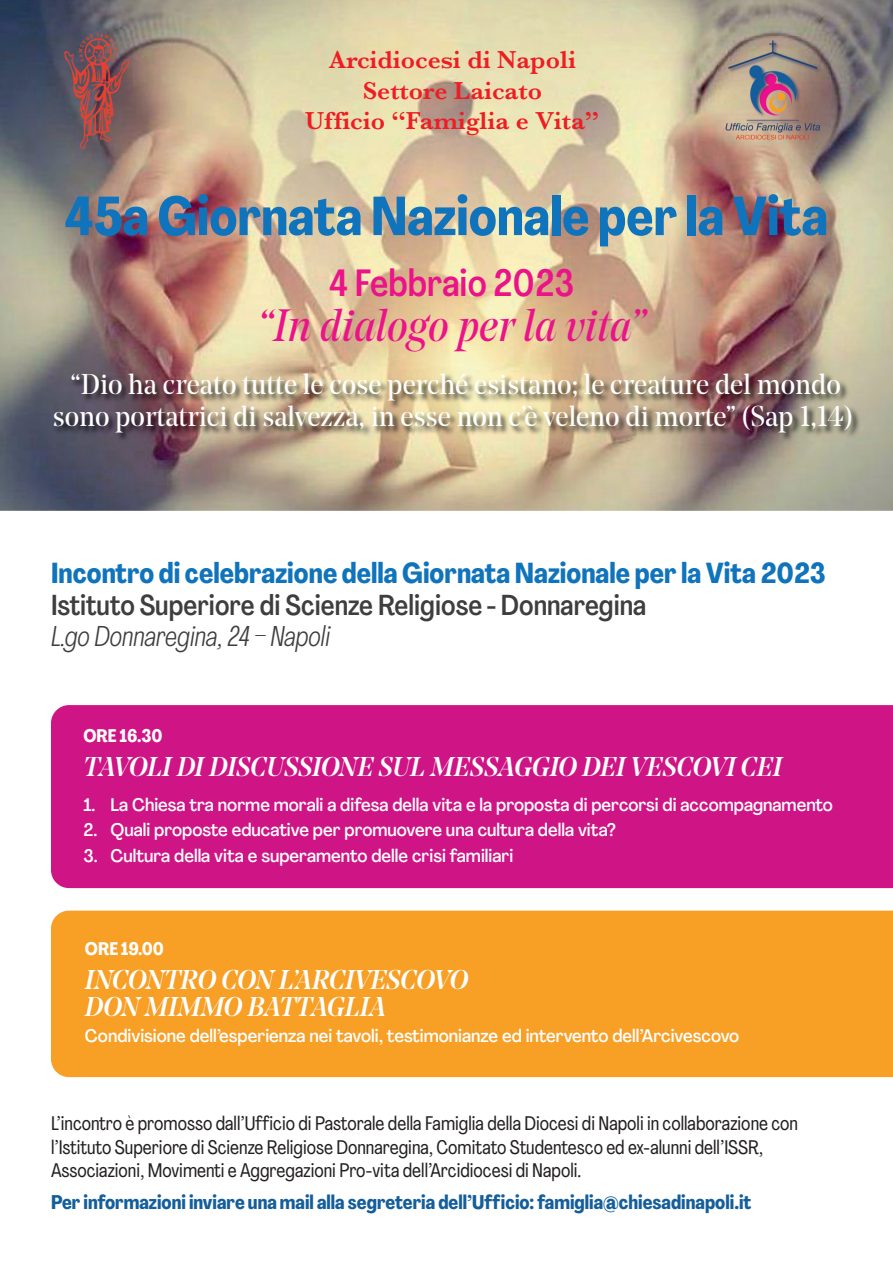
<style>
.page{position:relative;width:893px;height:1263px;background:#fff}
.page>*{position:absolute;margin:0;border:0;box-sizing:border-box;transform-origin:0 0}
.t1{font:700 54px "Agrandir Tight";color:#1074bc}
.t2{font:italic 45px "Noe Display";color:#eb128a}
.t3{font:500 37.5px "Agrandir Tight";color:#eb128a}
.t4{font:28.5px/31.5px "Noe Display";color:#fff;text-align:center}
.t5{font:700 28.5px "Agrandir Tight";color:#1074bc}
.t6{font:500 28.5px "Agrandir Tight";color:#3e3e3f}
.t7{font:italic 300 28.5px "Agrandir Tight";color:#3e3e3f}
.t8{font:italic 500 27px/27px "Noe Display";color:#fff}
.t9{font:600 25.5px/30.6px "Baskerville";color:#ee1d23;text-align:center}
.t10{font:19.5px/23.4px "Agrandir Tight";color:#231f20}
.t11{font:700 19.5px "Agrandir Tight";color:#135e9b}
.t12{font:500 condensed 18px "Agrandir";color:#fff}
.t13{font:700 18px "Agrandir Tight";color:#fff}
</style>
<div class="page">
<img style="left:0;top:0;width:893px;height:511px">
<img style="left:715px;top:36px;width:116px;height:108px">
<img style="left:61px;top:29px;width:72px;height:123px">
<img style="left:48px;top:368px;width:818px;height:76px">
<div style="left:51px;top:705px;width:842px;height:183px;background:#cf1486"></div>
<div style="left:51px;top:911px;width:842px;height:166px;background:#f89f26"></div>
<h3 class="t9" style="left:305px;top:44px;width:296px">Arcidiocesi di Napoli<br>Settore Laicato<br>Ufficio “Famiglia e Vita”</h3>
<h1 class="t1" style="left:65px;top:183px;width:765px">45a Giornata Nazionale per la Vita</h1>
<h3 class="t3" style="left:329px;top:259px;width:246px">4 Febbraio 2023</h3>
<h2 class="t2" style="left:258px;top:297px;width:390px">“In dialogo per la vita”</h2>
<h3 class="t4" style="left:53px;top:368px;width:801px">“Dio ha creato tutte le cose perché esistano; le creature del mondo sono portatrici di salvezza, in esse non c’è veleno di morte” (Sap 1,14)</h3>
<h3 class="t5" style="left:51px;top:556px;width:776px">Incontro di celebrazione della Giornata Nazionale per la Vita 2023</h3>
<h3 class="t6" style="left:51px;top:587px;width:597px">Istituto Superiore di Scienze Religiose - Donnaregina</h3>
<h3 class="t7" style="left:51px;top:619px;width:281px">L.go Donnaregina, 24 – Napoli</h3>
<p class="t13" style="left:83px;top:724px;width:81px">ORE 16.30</p>
<h3 class="t8" style="left:83px;top:753px;width:700px">TAVOLI DI DISCUSSIONE SUL MESSAGGIO DEI VESCOVI CEI</h3>
<p class="t12" style="left:83px;top:793px;width:751px">1. La Chiesa tra norme morali a difesa della vita e la proposta di percorsi di accompagnamento</p>
<p class="t12" style="left:83px;top:818px;width:534px">2. Quali proposte educative per promuovere una cultura della vita?</p>
<p class="t12" style="left:83px;top:844px;width:431px">3. Cultura della vita e superamento delle crisi familiari</p>
<p class="t13" style="left:85px;top:937px;width:80px">ORE 19.00</p>
<h3 class="t8" style="left:85px;top:966px;width:385px">INCONTRO CON L’ARCIVESCOVO<br>DON MIMMO BATTAGLIA</h3>
<p class="t12" style="left:85px;top:1024px;width:656px">Condivisione dell’esperienza nei tavoli, testimonianze ed intervento dell’Arcivescovo</p>
<p class="t10" style="left:51px;top:1112px;width:748px">L’incontro è promosso dall’Ufficio di Pastorale della Famiglia della Diocesi di Napoli in collaborazione con l’Istituto Superiore di Scienze Religiose Donnaregina, Comitato Studentesco ed ex-alunni dell’ISSR,<br>Associazioni, Movimenti e Aggregazioni Pro-vita dell’Arcidiocesi di Napoli.</p>
<p class="t11" style="left:51px;top:1190px;width:702px">Per informazioni inviare una mail alla segreteria dell’Ufficio: famiglia@chiesadinapoli.it</p>
</div>
